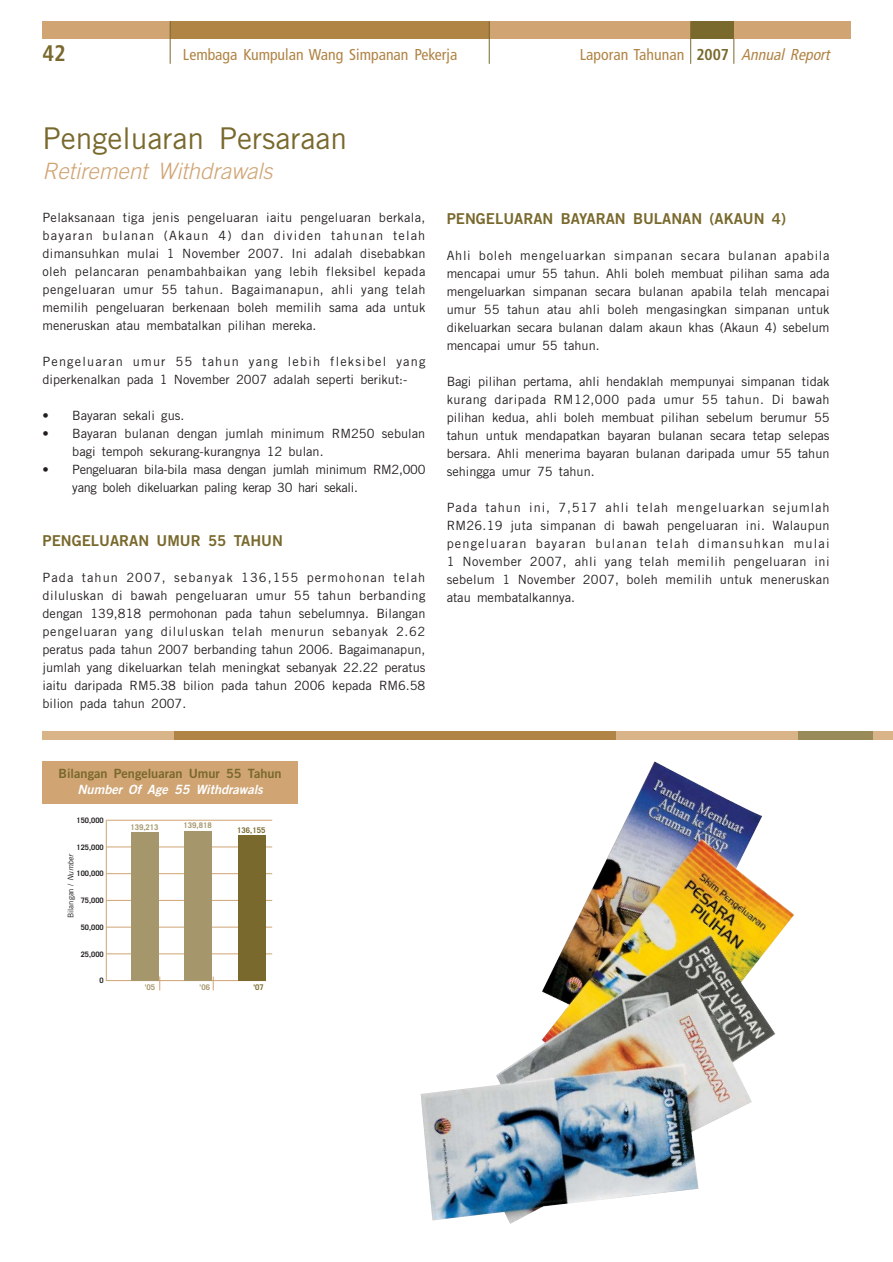
<style>
.page{position:relative;width:893px;height:1262px;background:#fff}
.page>*{position:absolute;margin:0;border:0;box-sizing:border-box;transform-origin:0 0}
.t1{font:30px "Trade Gothic";color:#79692d}
.t2{font:italic 300 22.5px "Trade Gothic";color:#d0a473}
.t3{font:700 condensed 22.5px "Frutiger";color:#79692d}
.t4{font:condensed 15.75px "Frutiger";color:#b08445}
.t5{font:15px "Trade Gothic Bold Two";color:#79692d}
.t6{font:12.75px/18px "Trade Gothic";color:#231f20;text-align:justify}
.t7{font:12.75px/18px "Trade Gothic";letter-spacing:-.025em;color:#231f20}
.t8{font:12.75px "Trade Gothic Bold Two";color:#79692d}
.t9{font:italic 12.75px "Trade Gothic Bold Two";color:#fff}
.t10{font:700 7.8px "Trade Gothic";color:#a5966c}
.t11{font:7.8px "Trade Gothic";color:#231f20}
.t12{font:700 7.8px "Trade Gothic";color:#79692d}
.t13{font:700 7.5px "Trade Gothic";color:#231f20}
.s1{font-weight:700;color:#79692d}
.s2{font-style:italic}
</style>
<div class="page">
<div style="left:43px;top:21px;width:127px;height:17px;background:#d0a473"></div>
<div style="left:489px;top:21px;width:202px;height:17px;background:#d0a473"></div>
<div style="left:170px;top:21px;width:319px;height:17px;background:#b08445"></div>
<div style="left:691px;top:21px;width:42px;height:17px;background:#79692d"></div>
<hr style="left:170px;top:21px;width:1px;height:43px;background:#79692d">
<hr style="left:489px;top:21px;width:1px;height:43px;background:#79692d">
<hr style="left:690px;top:21px;width:1px;height:43px;background:#79692d">
<hr style="left:733px;top:21px;width:1px;height:43px;background:#79692d">
<div style="left:733px;top:21px;width:117px;height:17px;background:#d0a473"></div>
<div style="left:43px;top:731px;width:849px;height:9px;background:#d9b489"></div>
<div style="left:174px;top:731px;width:441px;height:9px;background:#b08445"></div>
<div style="left:798px;top:731px;width:74px;height:9px;background:#998a5a"></div>
<hr style="left:106px;top:980px;width:161px;height:1px;background:#d0a473">
<hr style="left:106px;top:820px;width:1px;height:160px;background:#d0a473">
<hr style="left:106px;top:953px;width:166px;height:1px;background:#d0a473">
<hr style="left:106px;top:927px;width:166px;height:1px;background:#d0a473">
<hr style="left:106px;top:900px;width:166px;height:1px;background:#d0a473">
<hr style="left:106px;top:873px;width:166px;height:1px;background:#d0a473">
<hr style="left:106px;top:846px;width:166px;height:1px;background:#d0a473">
<hr style="left:106px;top:820px;width:166px;height:1px;background:#d0a473">
<div style="left:131px;top:831px;width:27px;height:149px;background:#a5966c"></div>
<div style="left:184px;top:831px;width:28px;height:149px;background:#a5966c"></div>
<div style="left:238px;top:835px;width:27px;height:145px;background:#79692d"></div>
<svg style="left:159px;top:976px;width:1px;height:14px"></svg>
<svg style="left:213px;top:976px;width:1px;height:14px"></svg>
<div style="left:43px;top:761px;width:255px;height:43px;background:#d0a473"></div>
<img style="left:420px;top:761px;width:374px;height:463px">
<h2 class="t3" style="left:43px;top:44px;width:25px">42</h2>
<p class="t4" style="left:183px;top:49px;width:276px">Lembaga Kumpulan Wang Simpanan Pekerja</p>
<p class="t4" style="left:580px;top:49px;width:254px">Laporan Tahunan <span class="s1">2007</span> <span class="s2">Annual Report</span></p>
<h1 class="t1" style="left:43px;top:128px;width:306px">Pengeluaran Persaraan</h1>
<h2 class="t2" style="left:43px;top:163px;width:231px">Retirement Withdrawals</h2>
<p class="t6" style="left:43px;top:209px;width:384px">Pelaksanaan tiga jenis pengeluaran iaitu pengeluaran berkala, bayaran bulanan (Akaun 4) dan dividen tahunan telah dimansuhkan mulai 1 November 2007. Ini adalah disebabkan oleh pelancaran penambahbaikan yang lebih fleksibel kepada pengeluaran umur 55 tahun. Bagaimanapun, ahli yang telah memilih pengeluaran berkenaan boleh memilih sama ada untuk meneruskan atau membatalkan pilihan mereka.</p>
<p class="t6" style="left:43px;top:353px;width:384px">Pengeluaran umur 55 tahun yang lebih fleksibel yang diperkenalkan pada 1 November 2007 adalah seperti berikut:-</p>
<p class="t6" style="left:43px;top:407px;width:143px">• Bayaran sekali gus.</p>
<p class="t6" style="left:72px;top:425px;width:354px;text-indent:-30px">• Bayaran bulanan dengan jumlah minimum RM250 sebulan bagi tempoh sekurang-kurangnya 12 bulan.</p>
<p class="t7" style="left:72px;top:461px;width:354px;text-indent:-30px">• Pengeluaran bila-bila masa dengan jumlah minimum RM2,000 yang boleh dikeluarkan paling kerap 30 hari sekali.</p>
<p class="t5" style="left:43px;top:535px;width:242px">PENGELUARAN UMUR 55 TAHUN</p>
<p class="t6" style="left:43px;top:569px;width:384px">Pada tahun 2007, sebanyak 136,155 permohonan telah diluluskan di bawah pengeluaran umur 55 tahun berbanding dengan 139,818 permohonan pada tahun sebelumnya. Bilangan pengeluaran yang diluluskan telah menurun sebanyak 2.62 peratus pada tahun 2007 berbanding tahun 2006. Bagaimanapun, jumlah yang dikeluarkan telah meningkat sebanyak 22.22 peratus iaitu daripada RM5.38 bilion pada tahun 2006 kepada RM6.58 bilion pada tahun 2007.</p>
<p class="t5" style="left:446px;top:213px;width:341px">PENGELUARAN BAYARAN BULANAN (AKAUN 4)</p>
<p class="t6" style="left:446px;top:247px;width:384px">Ahli boleh mengeluarkan simpanan secara bulanan apabila mencapai umur 55 tahun. Ahli boleh membuat pilihan sama ada mengeluarkan simpanan secara bulanan apabila telah mencapai umur 55 tahun atau ahli boleh mengasingkan simpanan untuk dikeluarkan secara bulanan dalam akaun khas (Akaun 4) sebelum mencapai umur 55 tahun.</p>
<p class="t6" style="left:446px;top:373px;width:384px">Bagi pilihan pertama, ahli hendaklah mempunyai simpanan tidak kurang daripada RM12,000 pada umur 55 tahun. Di bawah pilihan kedua, ahli boleh membuat pilihan sebelum berumur 55 tahun untuk mendapatkan bayaran bulanan secara tetap selepas bersara. Ahli menerima bayaran bulanan daripada umur 55 tahun sehingga umur 75 tahun.</p>
<p class="t6" style="left:446px;top:499px;width:384px">Pada tahun ini, 7,517 ahli telah mengeluarkan sejumlah RM26.19 juta simpanan di bawah pengeluaran ini. Walaupun pengeluaran bayaran bulanan telah dimansuhkan mulai 1 November 2007, ahli yang telah memilih pengeluaran ini sebelum 1 November 2007, boleh memilih untuk meneruskan atau membatalkannya.</p>
<p class="t8" style="left:59px;top:768px;width:224px">Bilangan Pengeluaran Umur 55 Tahun</p>
<p class="t9" style="left:77px;top:785px;width:187px">Number Of Age 55 Withdrawals</p>
<p class="t13" style="left:77px;top:817px;width:29px">150,000</p>
<p class="t13" style="left:77px;top:844px;width:29px">125,000</p>
<p class="t11" style="left:68px;top:918px;width:66px;rotate:-90deg">Bilangan / <span class="s2">Number</span></p>
<p class="t13" style="left:77px;top:871px;width:29px">100,000</p>
<p class="t13" style="left:81px;top:897px;width:24px">75,000</p>
<p class="t13" style="left:81px;top:924px;width:24px">50,000</p>
<p class="t13" style="left:81px;top:951px;width:24px">25,000</p>
<p class="t13" style="left:100px;top:978px;width:6px">0</p>
<p class="t10" style="left:130px;top:824px;width:30px">139,213</p>
<p class="t10" style="left:184px;top:822px;width:30px">139,818</p>
<p class="t12" style="left:237px;top:827px;width:30px">136,155</p>
<p class="t10" style="left:145px;top:984px;width:12px">'05</p>
<p class="t10" style="left:200px;top:984px;width:12px">'06</p>
<p class="t12" style="left:253px;top:984px;width:12px">'07</p>
</div>
